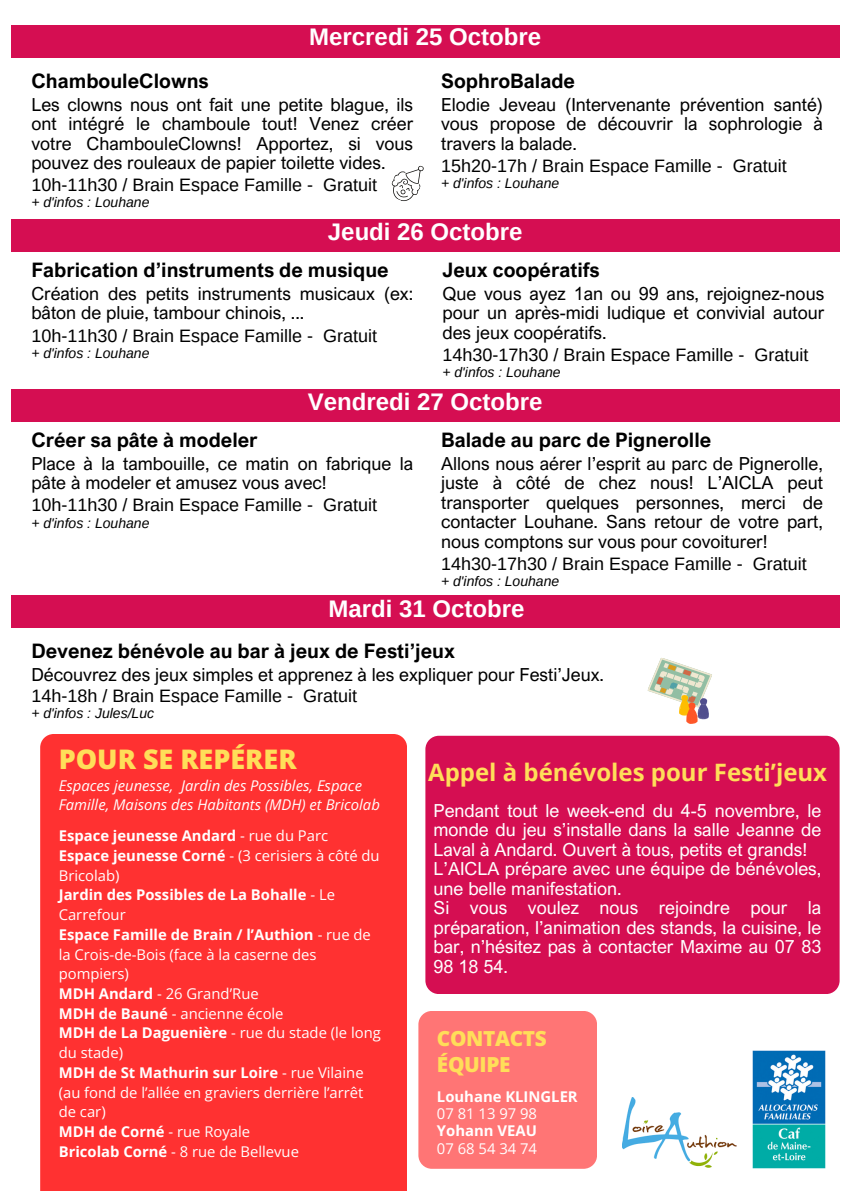
<style>
.page{position:relative;width:851px;height:1191px;background:#fff}
.page>*{position:absolute;margin:0;border:0;box-sizing:border-box;transform-origin:0 0}
.t1{font:800 27px "Open Sans";color:#ffde59}
.t2{font:700 24px "Arimo";color:#fff}
.t3{font:700 24px "Open Sans";color:#ffde59}
.t4{font:800 20.8px/25.4px "Open Sans";letter-spacing:-.015em;color:#ffde59}
.t5{font:700 20px "Arial Nova";color:#000}
.t6{font:18px/19.4px "Arial Nova";color:#000;text-align:justify}
.t7{font:18px/19.4px "Arial Nova";color:#fff;text-align:justify}
.t8{font:18px "Arimo";color:#000}
.t9{font:14.8px/19.8px "Open Sans";color:#fff}
.t10{font:700 14.8px/19.8px "Open Sans";color:#fff}
.t11{font:italic 14.8px/19.8px "Open Sans";color:#fff}
.t12{font:italic 14px "Arimo";color:#000}
.s1{font-weight:400}
.s2{font-weight:700}
</style>
<div class="page">
<div style="left:40px;top:734px;width:367px;height:456px;background:#ff3131"></div>
<img style="left:622px;top:1097px;width:114px;height:71px">
<img style="left:752px;top:1050px;width:73px;height:119px">
<div style="left:418px;top:1011px;width:178px;height:158px;background:#ff7575;border-radius:13px"></div>
<div style="left:11px;top:25px;width:828px;height:33px;background:#d50e52"></div>
<div style="left:11px;top:220px;width:828px;height:32px;background:#d50e52"></div>
<div style="left:11px;top:390px;width:828px;height:32px;background:#d50e52"></div>
<div style="left:11px;top:595px;width:828px;height:33px;background:#d50e52"></div>
<div style="left:425px;top:736px;width:414px;height:258px;background:#d50e52;border-radius:13px"></div>
<svg style="left:391px;top:165px;width:33px;height:36px"></svg>
<svg style="left:647px;top:658px;width:65px;height:51px"></svg>
<img style="left:679px;top:695px;width:28px;height:29px">
<p class="t2" style="left:309px;top:23px;width:233px">Mercredi 25 Octobre</p>
<p class="t5" style="left:31px;top:68px;width:179px">ChambouleClowns</p>
<p class="t6" style="left:31px;top:94px;width:383px">Les clowns nous ont fait une petite blague, ils ont intégré le chamboule tout! Venez créer votre ChambouleClowns! Apportez, si vous pouvez des rouleaux de papier toilette vides.</p>
<p class="t8" style="left:31px;top:175px;width:347px">10h-11h30 / Brain Espace Famille - Gratuit</p>
<p class="t12" style="left:31px;top:195px;width:120px">+ d'infos : Louhane</p>
<p class="t5" style="left:441px;top:68px;width:135px">SophroBalade</p>
<p class="t6" style="left:441px;top:94px;width:383px">Elodie Jeveau (Intervenante prévention santé) vous propose de découvrir la sophrologie à travers la balade.</p>
<p class="t8" style="left:441px;top:155px;width:347px">15h20-17h / Brain Espace Famille - Gratuit</p>
<p class="t12" style="left:441px;top:175px;width:120px">+ d'infos : Louhane</p>
<p class="t2" style="left:328px;top:218px;width:196px">Jeudi 26 Octobre</p>
<p class="t5" style="left:31px;top:258px;width:358px">Fabrication d’instruments de musique</p>
<p class="t6" style="left:31px;top:283px;width:383px">Création des petits instruments musicaux (ex: bâton de pluie, tambour chinois, ...</p>
<p class="t8" style="left:31px;top:325px;width:347px">10h-11h30 / Brain Espace Famille - Gratuit</p>
<p class="t12" style="left:31px;top:345px;width:120px">+ d'infos : Louhane</p>
<p class="t5" style="left:442px;top:258px;width:159px">Jeux coopératifs</p>
<p class="t6" style="left:442px;top:283px;width:383px">Que vous ayez 1an ou 99 ans, rejoignez-nous pour un après-midi ludique et convivial autour des jeux coopératifs.</p>
<p class="t8" style="left:442px;top:345px;width:367px">14h30-17h30 / Brain Espace Famille - Gratuit</p>
<p class="t12" style="left:442px;top:365px;width:120px">+ d'infos : Louhane</p>
<p class="t2" style="left:308px;top:388px;width:236px">Vendredi 27 Octobre</p>
<p class="t5" style="left:31px;top:428px;width:228px">Créer sa pâte à modeler</p>
<p class="t6" style="left:31px;top:453px;width:383px">Place à la tambouille, ce matin on fabrique la pâte à modeler et amusez vous avec!</p>
<p class="t8" style="left:31px;top:495px;width:347px">10h-11h30 / Brain Espace Famille - Gratuit</p>
<p class="t12" style="left:31px;top:515px;width:120px">+ d'infos : Louhane</p>
<p class="t5" style="left:441px;top:428px;width:271px">Balade au parc de Pignerolle</p>
<p class="t6" style="left:441px;top:453px;width:383px">Allons nous aérer l’esprit au parc de Pignerolle, juste à côté de chez nous! L’AICLA peut transporter quelques personnes, merci de contacter Louhane. Sans retour de votre part, nous comptons sur vous pour covoiturer!</p>
<p class="t8" style="left:441px;top:554px;width:367px">14h30-17h30 / Brain Espace Famille - Gratuit</p>
<p class="t12" style="left:441px;top:574px;width:120px">+ d'infos : Louhane</p>
<p class="t2" style="left:328px;top:596px;width:197px">Mardi 31 Octobre</p>
<p class="t5" style="left:31px;top:638px;width:425px">Devenez bénévole au bar à jeux de Festi’jeux</p>
<p class="t6" style="left:31px;top:664px;width:574px">Découvrez des jeux simples et apprenez à les expliquer pour Festi’Jeux.</p>
<p class="t8" style="left:31px;top:686px;width:327px">14h-18h / Brain Espace Famille - Gratuit</p>
<p class="t12" style="left:31px;top:705px;width:124px">+ d'infos : Jules/Luc</p>
<p class="t1" style="left:59px;top:740px;width:239px">POUR SE REPÉRER</p>
<p class="t11" style="left:59px;top:775px;width:322px">Espaces jeunesse, Jardin des Possibles, Espace<br>Famille, Maisons des Habitants (MDH) et Bricolab</p>
<p class="t10" style="left:59px;top:825px;width:271px">Espace jeunesse Andard <span class="s1">- rue du Parc</span></p>
<p class="t9" style="left:59px;top:845px;width:322px"><span class="s2">Espace jeunesse Corné</span> - (3 cerisiers à côté du<br>Bricolab)</p>
<p class="t10" style="left:59px;top:885px;width:278px">Jardin des Possibles de La Bohalle <span class="s1">- Le<br>Carrefour</span></p>
<p class="t9" style="left:59px;top:924px;width:313px"><span class="s2">Espace Famille de Brain / l’Authion</span> - rue de la Crois-de-Bois (face à la caserne des pompiers)</p>
<p class="t9" style="left:59px;top:983px;width:201px"><span class="s2">MDH Andard</span> - 26 Grand’Rue</p>
<p class="t9" style="left:59px;top:1003px;width:226px"><span class="s2">MDH de Bauné</span> - ancienne école</p>
<p class="t9" style="left:59px;top:1023px;width:323px"><span class="s2">MDH de La Daguenière</span> - rue du stade (le long du stade)</p>
<p class="t9" style="left:59px;top:1062px;width:306px;text-align:justify"><span class="s2">MDH de St Mathurin sur Loire</span> - rue Vilaine (au fond de l’allée en graviers derrière l’arrêt de car)</p>
<p class="t10" style="left:59px;top:1122px;width:193px">MDH de Corné <span class="s1">- rue Royale</span></p>
<p class="t9" style="left:59px;top:1141px;width:241px"><span class="s2">Bricolab Corné</span> - 8 rue de Bellevue</p>
<p class="t3" style="left:428px;top:756px;width:400px">Appel à bénévoles pour Festi’jeux</p>
<p class="t7" style="left:433px;top:800px;width:389px">Pendant tout le week-end du 4-5 novembre, le monde du jeu s’installe dans la salle Jeanne de Laval à Andard. Ouvert à tous, petits et grands!</p>
<p class="t7" style="left:433px;top:859px;width:389px">L’AICLA prépare avec une équipe de bénévoles, une belle manifestation.</p>
<p class="t7" style="left:433px;top:898px;width:389px">Si vous voulez nous rejoindre pour la préparation, l’animation des stands, la cuisine, le bar, n’hésitez pas à contacter Maxime au 07 83<br>98 18 54.</p>
<p class="t4" style="left:437px;top:1025px;width:111px">CONTACTS<br>ÉQUIPE</p>
<p class="t10" style="left:437px;top:1086px;width:142px">Louhane KLINGLER</p>
<p class="t9" style="left:437px;top:1103px;width:102px">07 81 13 97 98</p>
<p class="t10" style="left:437px;top:1121px;width:101px">Yohann VEAU</p>
<p class="t9" style="left:437px;top:1138px;width:102px">07 68 54 34 74</p>
</div>
